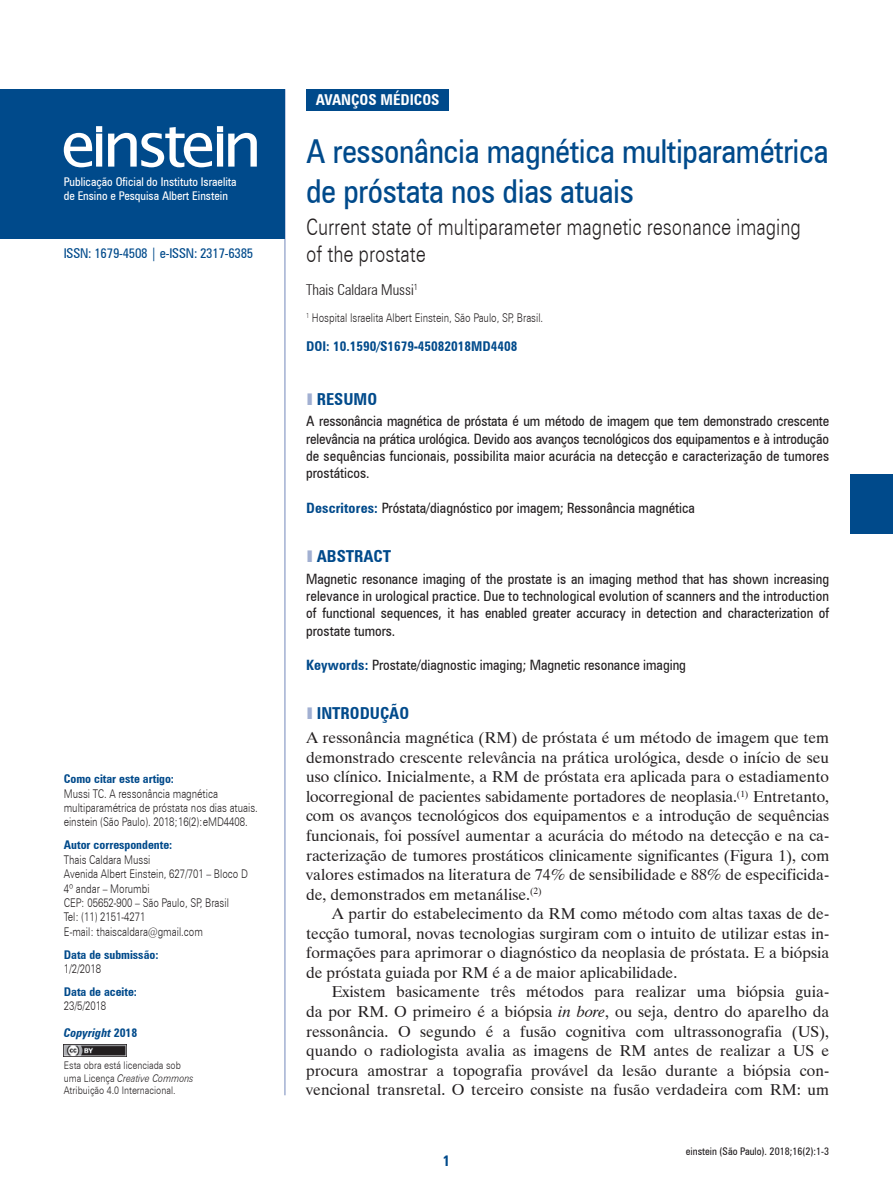
<style>
.page{position:relative;width:893px;height:1191px;background:#fff}
.page>*{position:absolute;margin:0;border:0;box-sizing:border-box;transform-origin:0 0}
.t1{font:condensed 33px/39.6px "Zurich BT";letter-spacing:-.01em;color:#004a8b}
.t2{font:300 22.5px/27px "Zurich BT";color:#231f20;scale:.8 1}
.t3{font:700 condensed 16.5px "Zurich BT";color:#004a8b}
.t4{font:15.75px/19.5px "Dutch 801 BT";color:#231f20;text-align:justify}
.t5{font:300 condensed 15px "Zurich BT";color:#231f20}
.t6{font:700 condensed 15px "Zurich BT";color:#fff}
.t7{font:700 condensed 15px "Zurich BT";color:#004a8b}
.t8{font:condensed 14.25px/17.2px "Zurich BT";color:#231f20;text-align:justify}
.t9{font:700 condensed 13.5px "Zurich BT";color:#004a8b}
.t10{font:condensed 13.5px "Zurich BT";letter-spacing:-.02em;color:#004a8b}
.t11{font:300 12px/14.4px "Zurich BT";color:#231f20;scale:.8 1}
.t12{font:700 condensed 12px "Zurich BT";color:#004a8b}
.t13{font:condensed 12px/14.4px "Zurich BT";color:#fff}
.t14{font:italic 700 condensed 12px "Zurich BT";color:#004a8b}
.t15{font:300 10.5px/12.6px "Zurich BT";color:#231f20;scale:.85 1}
.t16{font:condensed 10.5px "Zurich BT";color:#231f20}
.s1{font-style:normal}
.s2{font-style:italic}
.s3{color:#a2b0d2}
.s4{font-weight:700;color:#004a8b}
</style>
<div class="page">
<img style="left:64px;top:1044px;width:63px;height:12px">
<div style="left:306px;top:89px;width:143px;height:21px;background:#004a8b"></div>
<hr style="left:284px;top:89px;width:2px;height:1006px;background:#a2b0d2">
<div style="left:0;top:89px;width:284px;height:149px;background:#004a8b"></div>
<div style="left:850px;top:474px;width:43px;height:60px;background:#004a8b"></div>
<svg style="left:108px;top:126px;width:149px;height:41px"></svg>
<svg style="left:64px;top:126px;width:38px;height:41px"></svg>
<p class="t13" style="left:64px;top:174px;width:174px">Publicação Oficial do Instituto Israelita de Ensino e Pesquisa Albert Einstein</p>
<p class="t10" style="left:64px;top:245px;width:191px">ISSN: 1679-4508 | e-ISSN: 2317-6385</p>
<p class="t12" style="left:64px;top:771px;width:112px">Como citar este artigo:</p>
<p class="t11" style="left:64px;top:786px;width:244px">Mussi TC. A ressonância magnética multiparamétrica de próstata nos dias atuais. einstein (São Paulo). 2018;16(2):eMD4408.</p>
<p class="t12" style="left:64px;top:838px;width:110px">Autor correspondente:</p>
<p class="t11" style="left:64px;top:852px;width:232px">Thais Caldara Mussi<br>Avenida Albert Einstein, 627/701 – Bloco D<br>4º andar – Morumbi<br>CEP: 05652-900 – São Paulo, SP, Brasil<br>Tel: (11) 2151-4271<br>E-mail: thaiscaldara@gmail.com</p>
<p class="t12" style="left:64px;top:947px;width:96px">Data de submissão:</p>
<p class="t11" style="left:64px;top:961px;width:48px">1/2/2018</p>
<p class="t12" style="left:64px;top:984px;width:75px">Data de aceite:</p>
<p class="t11" style="left:64px;top:999px;width:55px">23/5/2018</p>
<p class="t14" style="left:64px;top:1025px;width:75px">Copyright <span class="s1">2018</span></p>
<p class="t15" style="left:64px;top:1058px;width:154px">Esta obra está licenciada sob uma Licença <span class="s2">Creative Commons<br></span>Atribuição 4.0 Internacional.</p>
<p class="t6" style="left:316px;top:91px;width:125px">Avanços mÉdicos</p>
<h1 class="t1" style="left:306px;top:131px;width:524px">A ressonância magnética multiparamétrica de próstata nos dias atuais</h1>
<h2 class="t2" style="left:306px;top:213px;width:620px">Current state of multiparameter magnetic resonance imaging of the prostate</h2>
<p class="t5" style="left:306px;top:280px;width:113px">Thais Caldara Mussi<sup>1</sup></p>
<p class="t11" style="left:306px;top:310px;width:298px"><sup>1</sup> Hospital Israelita Albert Einstein, São Paulo, SP, Brasil.</p>
<p class="t9" style="left:306px;top:338px;width:213px">DOI: 10.1590/S1679-45082018MD4408</p>
<p class="t3" style="left:306px;top:389px;width:72px"><span class="s3">❚</span> RESUMO</p>
<p class="t8" style="left:306px;top:413px;width:524px">A ressonância magnética de próstata é um método de imagem que tem demonstrado crescente relevância na prática urológica. Devido aos avanços tecnológicos dos equipamentos e à introdução de sequências funcionais, possibilita maior acurácia na detecção e caracterização de tumores prostáticos.</p>
<p class="t8" style="left:306px;top:499px;width:390px"><span class="s4">Descritores:</span> Próstata/diagnóstico por imagem; Ressonância magnética</p>
<p class="t3" style="left:306px;top:546px;width:86px"><span class="s3">❚</span> ABSTRACT</p>
<p class="t8" style="left:306px;top:570px;width:524px">Magnetic resonance imaging of the prostate is an imaging method that has shown increasing relevance in urological practice. Due to technological evolution of scanners and the introduction of functional sequences, it has enabled greater accuracy in detection and characterization of prostate tumors.</p>
<p class="t8" style="left:306px;top:656px;width:381px"><span class="s4">Keywords:</span> Prostate/diagnostic imaging; Magnetic resonance imaging</p>
<p class="t3" style="left:306px;top:703px;width:105px"><span class="s3">❚</span> INTRODUÇÃO</p>
<p class="t4" style="left:306px;top:728px;width:525px">A ressonância magnética (RM) de próstata é um método de imagem que tem demonstrado crescente relevância na prática urológica, desde o início de seu uso clínico. Inicialmente, a RM de próstata era aplicada para o estadiamento locorregional de pacientes sabidamente portadores de neoplasia.<sup>(1)</sup> Entretanto, com os avanços tecnológicos dos equipamentos e a introdução de sequências funcionais, foi possível aumentar a acurácia do método na detecção e na ca&shy;racterização de tumores prostáticos clinicamente significantes (Figura 1), com valores estimados na literatura de 74% de sensibilidade e 88% de especificida&shy;de, demonstrados em metanálise.<sup>(2)</sup></p>
<p class="t4" style="left:306px;top:904px;width:525px;text-indent:26px">A partir do estabelecimento da RM como método com altas taxas de de&shy;tecção tumoral, novas tecnologias surgiram com o intuito de utilizar estas in&shy;formações para aprimorar o diagnóstico da neoplasia de próstata. E a biópsia de próstata guiada por RM é a de maior aplicabilidade.</p>
<p class="t4" style="left:306px;top:982px;width:525px;text-indent:26px">Existem basicamente três métodos para realizar uma biópsia guia&shy;da por RM. O primeiro é a biópsia <span class="s2">in bore</span>, ou seja, dentro do aparelho da ressonância. O segundo é a fusão cognitiva com ultrassonografia (US), quando o radiologista avalia as imagens de RM antes de realizar a US e procura amostrar a topografia provável da lesão durante a biópsia con&shy;vencional transretal. O terceiro consiste na fusão verdadeira com RM: um</p>
<p class="t7" style="left:443px;top:1151px;width:9px">1</p>
<p class="t16" style="left:686px;top:1144px;width:145px">einstein (São Paulo). 2018;16(2):1-3</p>
</div>
